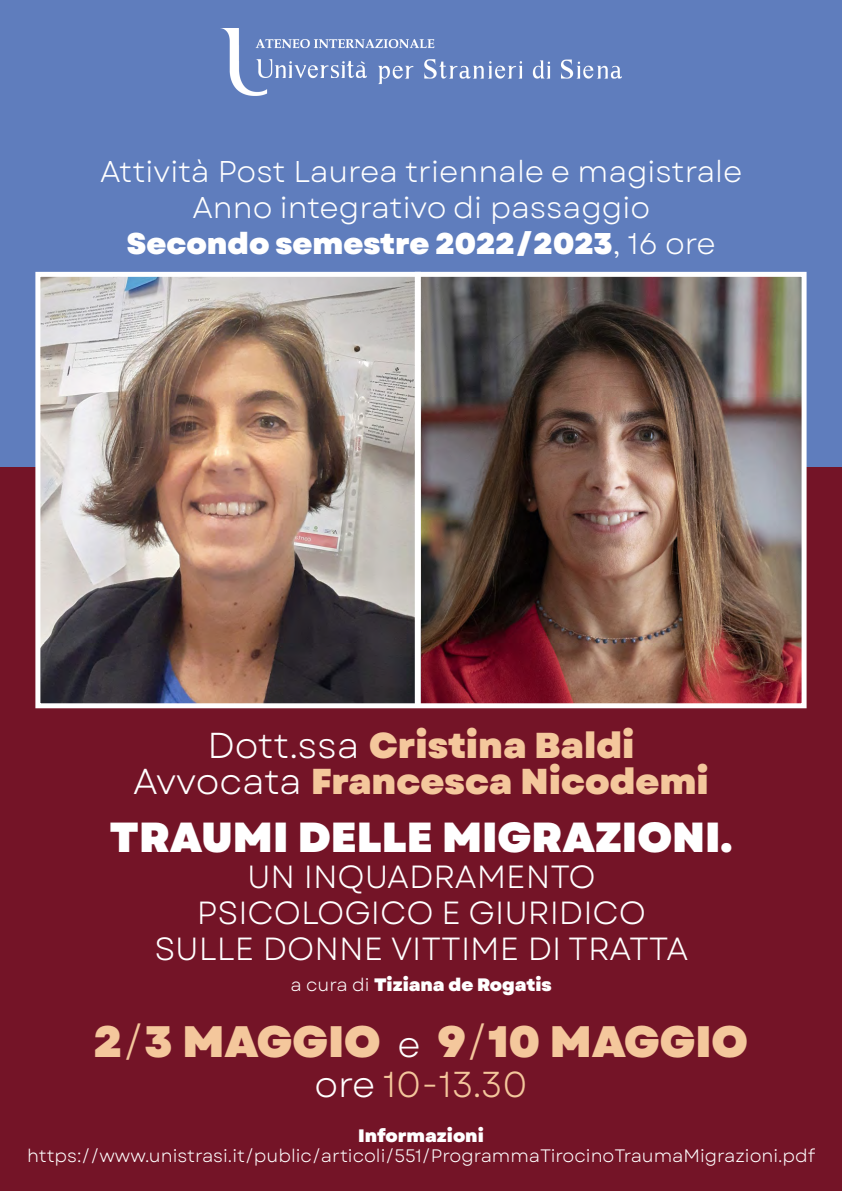
<style>
.page{position:relative;width:842px;height:1191px;background:#fff}
.page>*{position:absolute;margin:0;border:0;box-sizing:border-box;transform-origin:0 0}
.t1{font:800 44px "Garet";color:#f4c79c}
.t2{font:800 42px "Garet";color:#fff}
.t3{font:800 36px/36px "Garet";color:#f4c79c;text-align:center}
.t4{font:36px "Garet";color:#f4c79c}
.t5{font:32px/36px "Garet";color:#fff;text-align:center}
.t6{font:30px/36px "Garet";color:#fff;text-align:center}
.t7{font:18px "Garet";color:#fff}
.t8{font:800 18px "Garet";color:#fff}
.s1{font-weight:800}
.s2{font-weight:400;color:#fff}
.s3{font-weight:400}
.s4{font-weight:400;font-size:36px;color:#fff}
.s5{color:#fff}
</style>
<div class="page">
<div style="left:0;top:0;width:842px;height:778px;background:#5f7dbd"></div>
<div style="left:0;top:467px;width:842px;height:724px;background:#741427"></div>
<img style="left:41px;top:278px;width:759px;height:424px">
<div style="left:35px;top:272px;width:771px;height:436px;border:5px solid #fff"></div>
<div style="left:415px;top:272px;width:6px;height:435px;background:#fff"></div>
<img style="left:224px;top:29px;width:397px;height:66px">
<p class="t6" style="left:100px;top:155px;width:644px">Attività Post Laurea triennale e magistrale<br>Anno integrativo di passaggio<br><span class="s1">Secondo semestre 2022/2023</span>, 16 ore</p>
<p class="t3" style="left:133px;top:728px;width:577px"><span class="s2">Dott.ssa</span> Cristina Baldi<br><span class="s2">Avvocata</span> Francesca Nicodemi</p>
<h2 class="t2" style="left:109px;top:809px;width:624px">TRAUMI DELLE MIGRAZIONI.</h2>
<p class="t5" style="left:154px;top:859px;width:535px">UN INQUADRAMENTO<br>PSICOLOGICO E GIURIDICO<br>SULLE DONNE VITTIME DI TRATTA</p>
<p class="t8" style="left:290px;top:972px;width:263px"><span class="s3">a cura di</span> Tiziana de Rogatis</p>
<h1 class="t1" style="left:94px;top:1013px;width:655px">2<span class="s3">/</span>3 MAGGIO <span class="s4">e</span> 9<span class="s3">/</span>10 MAGGIO</h1>
<p class="t4" style="left:314px;top:1062px;width:215px"><span class="s5">ore</span> 10-13.30</p>
<p class="t8" style="left:358px;top:1123px;width:127px">Informazioni</p>
<p class="t7" style="left:27px;top:1144px;width:790px">https://www.unistrasi.it/public/articoli/551/ProgrammaTirocinoTraumaMigrazioni.pdf</p>
</div>
